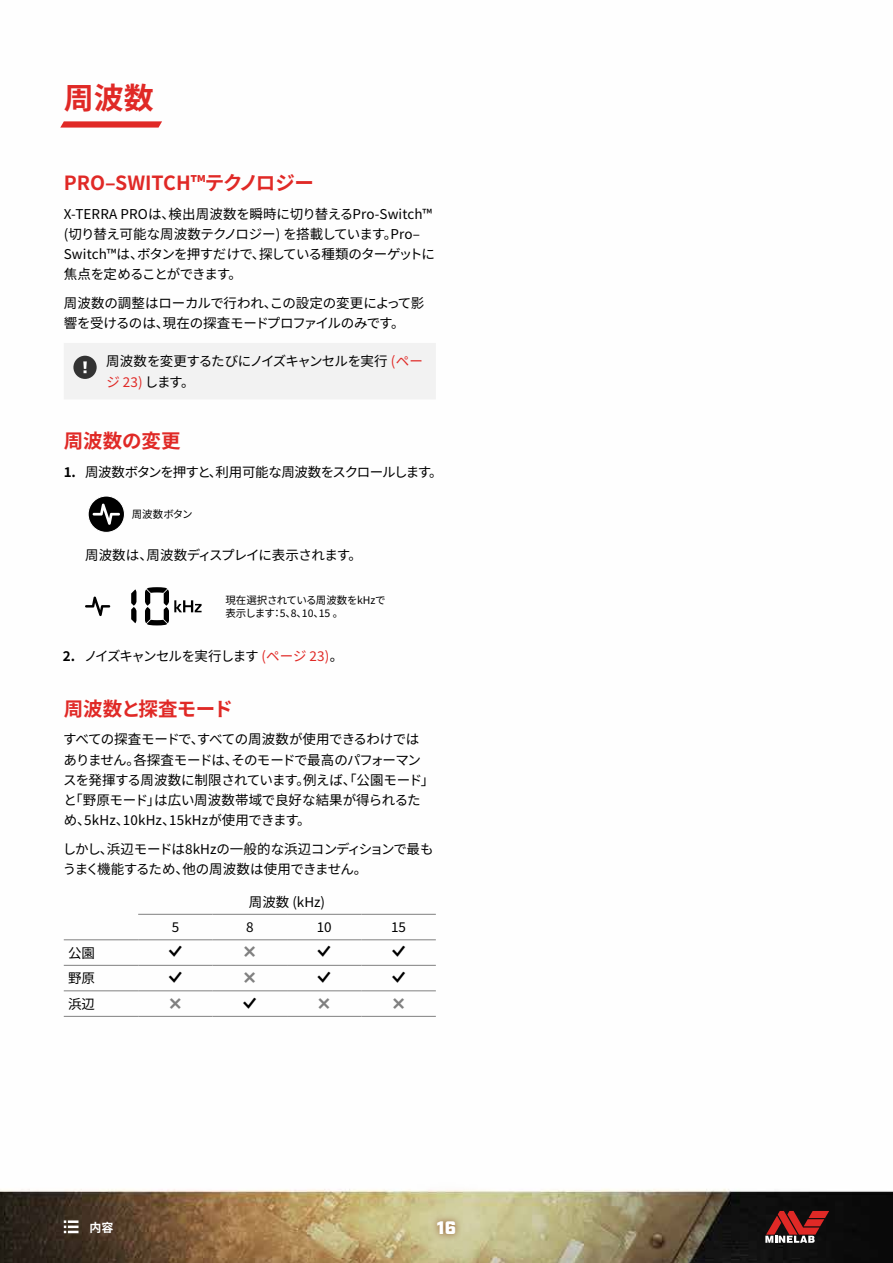
<style>
.page{position:relative;width:893px;height:1263px;background:#fff}
.page>*{position:absolute;margin:0;border:0;box-sizing:border-box;transform-origin:0 0}
.t1{font:700 30px "Noto Sans JP";color:#e02926}
.t2{font:700 19.5px "Noto Sans JP";color:#e02926}
.t3{font:700 19.5px "Noto Sans JP";letter-spacing:-.035em;color:#e02926}
.t4{font:900 18px "Industry";color:#fff}
.t5{font:13.5px/20.2px "Noto Sans JP";letter-spacing:-.025em;color:#000}
.t6{font:13.5px/20.2px "Noto Sans JP";letter-spacing:-.055em;color:#000}
.t7{font:13.5px "Noto Sans JP";letter-spacing:-.075em;color:#000}
.t8{font:13.5px "Noto Sans JP";letter-spacing:-.07em;color:#000}
.t9{font:700 12px "Noto Sans JP";color:#fff}
.t10{font:10.5px/13.5px "Noto Sans JP";letter-spacing:-.01em;color:#000}
.s1{color:#e02926}
.s2{font-weight:700}
</style>
<div class="page">
<img style="left:0;top:591px;width:893px;height:672px">
<svg style="left:64px;top:1220px;width:15px;height:13px"></svg>
<svg style="left:60px;top:121px;width:102px;height:7px"></svg>
<svg style="left:398px;top:1182px;width:97px;height:81px"></svg>
<svg style="left:430px;top:1214px;width:32px;height:27px"></svg>
<svg style="left:765px;top:1211px;width:64px;height:32px"></svg>
<div style="left:64px;top:343px;width:372px;height:56px;background:#f2f2f2"></div>
<svg style="left:88px;top:496px;width:37px;height:37px"></svg>
<svg style="left:131px;top:589px;width:5px;height:34px"></svg>
<svg style="left:145px;top:587px;width:57px;height:38px"></svg>
<svg style="left:85px;top:596px;width:25px;height:20px"></svg>
<hr style="left:138px;top:914px;width:75px;height:1px;background:#808080">
<hr style="left:213px;top:914px;width:74px;height:1px;background:#808080">
<hr style="left:287px;top:914px;width:74px;height:1px;background:#808080">
<hr style="left:361px;top:914px;width:75px;height:1px;background:#808080">
<hr style="left:64px;top:939px;width:74px;height:1px;background:#808080">
<hr style="left:138px;top:939px;width:75px;height:1px;background:#808080">
<hr style="left:213px;top:939px;width:74px;height:1px;background:#808080">
<hr style="left:287px;top:939px;width:74px;height:1px;background:#808080">
<hr style="left:361px;top:939px;width:75px;height:1px;background:#808080">
<hr style="left:64px;top:965px;width:74px;height:1px;background:#808080">
<hr style="left:138px;top:965px;width:75px;height:1px;background:#808080">
<hr style="left:213px;top:965px;width:74px;height:1px;background:#808080">
<hr style="left:287px;top:965px;width:74px;height:1px;background:#808080">
<hr style="left:361px;top:965px;width:75px;height:1px;background:#808080">
<hr style="left:64px;top:990px;width:74px;height:1px;background:#808080">
<hr style="left:138px;top:990px;width:75px;height:1px;background:#808080">
<hr style="left:213px;top:990px;width:74px;height:1px;background:#808080">
<hr style="left:287px;top:990px;width:74px;height:1px;background:#808080">
<hr style="left:361px;top:990px;width:75px;height:1px;background:#808080">
<hr style="left:64px;top:1016px;width:74px;height:1px;background:#808080">
<hr style="left:138px;top:1016px;width:75px;height:1px;background:#808080">
<hr style="left:213px;top:1016px;width:74px;height:1px;background:#808080">
<hr style="left:287px;top:1016px;width:74px;height:1px;background:#808080">
<hr style="left:361px;top:1016px;width:75px;height:1px;background:#808080">
<svg style="left:169px;top:946px;width:13px;height:11px"></svg>
<svg style="left:244px;top:946px;width:11px;height:11px"></svg>
<svg style="left:318px;top:946px;width:13px;height:11px"></svg>
<svg style="left:392px;top:946px;width:13px;height:11px"></svg>
<svg style="left:169px;top:971px;width:13px;height:12px"></svg>
<svg style="left:244px;top:972px;width:11px;height:11px"></svg>
<svg style="left:318px;top:971px;width:13px;height:12px"></svg>
<svg style="left:392px;top:971px;width:13px;height:12px"></svg>
<svg style="left:170px;top:997px;width:11px;height:11px"></svg>
<svg style="left:243px;top:997px;width:13px;height:11px"></svg>
<svg style="left:319px;top:997px;width:11px;height:11px"></svg>
<svg style="left:393px;top:997px;width:11px;height:11px"></svg>
<h1 class="t1" style="left:64px;top:81px;width:91px">周波数</h1>
<h2 class="t2" style="left:64px;top:172px;width:252px">PRO–SWITCH™テクノロジー</h2>
<p class="t5" style="left:64px;top:204px;width:373px">X‑TERRA PROは、検出周波数を瞬時に切り替えるPro-Switch™ (切り替え可能な周波数テクノロジー) を搭載しています。Pro– Switch™は、ボタンを押すだけで、探している種類のターゲットに焦点を定めることができます。</p>
<p class="t5" style="left:64px;top:293px;width:362px">周波数の調整はローカルで行われ、この設定の変更によって影響を受けるのは、現在の探査モードプロファイルのみです。</p>
<p class="t6" style="left:106px;top:352px;width:318px">周波数を変更するたびにノイズキャンセルを実行 <span class="s1">(ページ 23)</span> します。</p>
<h2 class="t2" style="left:64px;top:430px;width:118px">周波数の変更</h2>
<p class="t7" style="left:64px;top:464px;width:380px"><span class="s2">1.</span> 周波数ボタンを押すと、利用可能な周波数をスクロールします。</p>
<p class="t10" style="left:132px;top:508px;width:62px">周波数ボタン</p>
<p class="t5" style="left:85px;top:545px;width:279px">周波数は、周波数ディスプレイに表示されます。</p>
<p class="t10" style="left:225px;top:593px;width:162px">現在選択されている周波数をkHzで表示します：5、8、10、15 。</p>
<p class="t8" style="left:63px;top:648px;width:282px"><span class="s2">2.</span> ノイズキャンセルを実行します <span class="s1">(ページ 23)</span>。</p>
<h2 class="t3" style="left:64px;top:697px;width:171px">周波数と探査モード</h2>
<p class="t5" style="left:63px;top:729px;width:373px">すべての探査モードで、すべての周波数が使用できるわけではありません。各探査モードは、そのモードで最高のパフォーマンスを発揮する周波数に制限されています。例えば、「公園モード」と「野原モード」は広い周波数帯域で良好な結果が得られるため、5kHz、10kHz、15kHzが使用できます。</p>
<p class="t5" style="left:63px;top:839px;width:372px">しかし、浜辺モードは8kHzの一般的な浜辺コンディションで最もうまく機能するため、他の周波数は使用できません。</p>
<p class="t5" style="left:249px;top:892px;width:78px">周波数 (kHz)</p>
<p class="t5" style="left:172px;top:918px;width:9px">5</p>
<p class="t5" style="left:246px;top:918px;width:9px">8</p>
<p class="t5" style="left:317px;top:918px;width:16px">10</p>
<p class="t5" style="left:391px;top:918px;width:16px">15</p>
<p class="t5" style="left:68px;top:940px;width:29px;line-height:25.5px;text-align:justify">公園野原浜辺</p>
<p class="t9" style="left:90px;top:1220px;width:25px">内容</p>
<h3 class="t4" style="left:437px;top:1217px;width:21px">16</h3>
</div>
